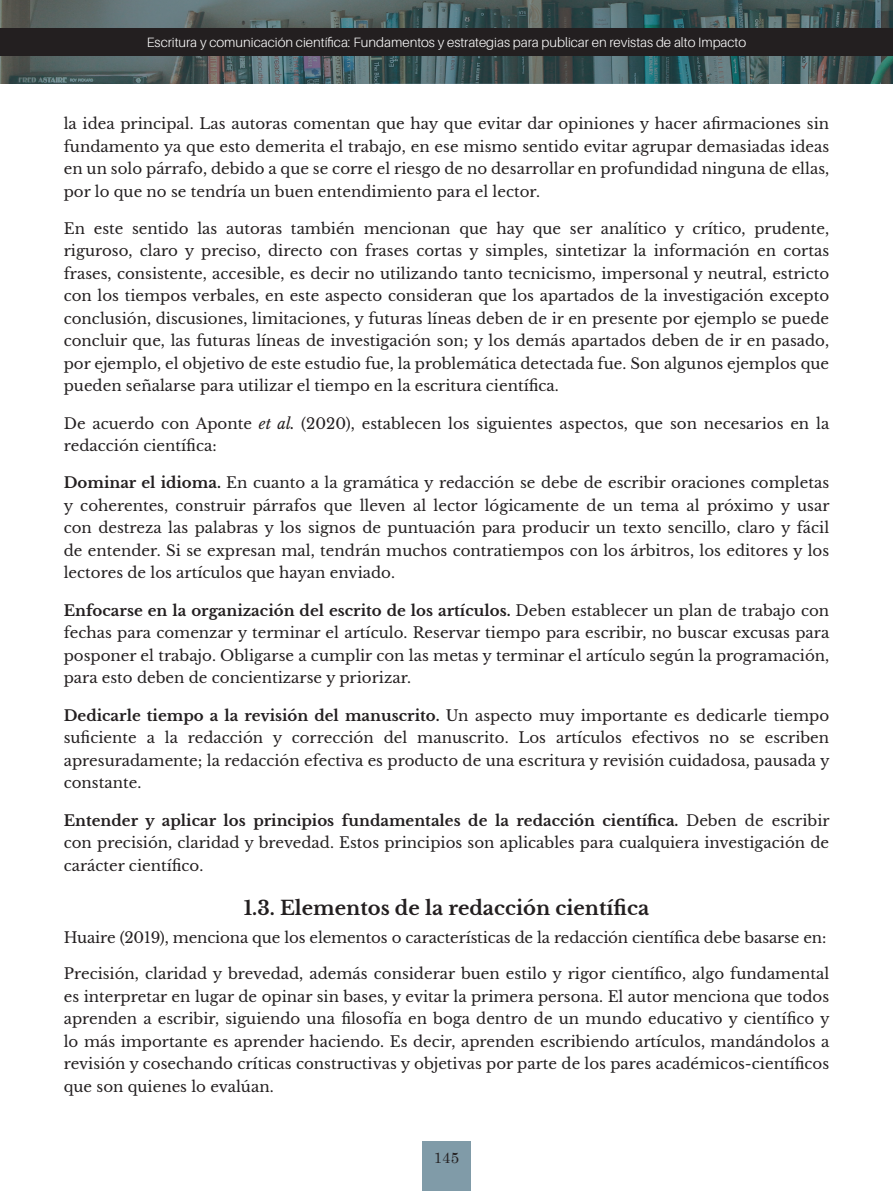
<style>
.page{position:relative;width:893px;height:1191px;background:#fff}
.page>*{position:absolute;margin:0;border:0;box-sizing:border-box;transform-origin:0 0}
.t1{font:700 19.5px "Libre Baskerville";color:#231f20}
.t2{font:15px/22.5px "Libre Baskerville";color:#231f20;text-align:justify}
.t3{font:15px "Century Schoolbook";color:#231f20}
.t4{font:300 13.5px "Aileron";color:#fff}
.s1{font-style:italic}
.s2{font-weight:700}
</style>
<div class="page">
<div style="left:422px;top:1141px;width:49px;height:50px;background:#809ba8"></div>
<img style="left:0;top:0;width:893px;height:84px">
<div style="left:0;top:28px;width:893px;height:28px;background:#231f20"></div>
<p class="t4" style="left:147px;top:35px;width:601px">Escritura y comunicación científica: Fundamentos y estrategias para publicar en revistas de alto Impacto</p>
<p class="t2" style="left:64px;top:113px;width:767px">la idea principal. Las autoras comentan que hay que evitar dar opiniones y hacer afirmaciones sin fundamento ya que esto demerita el trabajo, en ese mismo sentido evitar agrupar demasiadas ideas en un solo párrafo, debido a que se corre el riesgo de no desarrollar en profundidad ninguna de ellas, por lo que no se tendría un buen entendimiento para el lector.</p>
<p class="t2" style="left:64px;top:217px;width:767px">En este sentido las autoras también mencionan que hay que ser analítico y crítico, prudente, riguroso, claro y preciso, directo con frases cortas y simples, sintetizar la información en cortas frases, consistente, accesible, es decir no utilizando tanto tecnicismo, impersonal y neutral, estricto con los tiempos verbales, en este aspecto consideran que los apartados de la investigación excepto conclusión, discusiones, limitaciones, y futuras líneas deben de ir en presente por ejemplo se puede concluir que, las futuras líneas de investigación son; y los demás apartados deben de ir en pasado, por ejemplo, el objetivo de este estudio fue, la problemática detectada fue. Son algunos ejemplos que pueden señalarse para utilizar el tiempo en la escritura científica.</p>
<p class="t2" style="left:64px;top:412px;width:767px">De acuerdo con Aponte <span class="s1">et al.</span> (2020), establecen los siguientes aspectos, que son necesarios en la redacción científica:</p>
<p class="t2" style="left:64px;top:472px;width:767px"><span class="s2">Dominar el idioma.</span> En cuanto a la gramática y redacción se debe de escribir oraciones completas y coherentes, construir párrafos que lleven al lector lógicamente de un tema al próximo y usar con destreza las palabras y los signos de puntuación para producir un texto sencillo, claro y fácil de entender. Si se expresan mal, tendrán muchos contratiempos con los árbitros, los editores y los lectores de los artículos que hayan enviado.</p>
<p class="t2" style="left:64px;top:599px;width:767px"><span class="s2">Enfocarse en la organización del escrito de los artículos.</span> Deben establecer un plan de trabajo con fechas para comenzar y terminar el artículo. Reservar tiempo para escribir, no buscar excusas para posponer el trabajo. Obligarse a cumplir con las metas y terminar el artículo según la programación, para esto deben de concientizarse y priorizar.</p>
<p class="t2" style="left:64px;top:704px;width:767px"><span class="s2">Dedicarle tiempo a la revisión del manuscrito.</span> Un aspecto muy importante es dedicarle tiempo suficiente a la redacción y corrección del manuscrito. Los artículos efectivos no se escriben apresuradamente; la redacción efectiva es producto de una escritura y revisión cuidadosa, pausada y constante.</p>
<p class="t2" style="left:64px;top:809px;width:767px"><span class="s2">Entender y aplicar los principios fundamentales de la redacción científica.</span> Deben de escribir con precisión, claridad y brevedad. Estos principios son aplicables para cualquiera investigación de carácter científico.</p>
<h1 class="t1" style="left:244px;top:896px;width:407px">1.3. Elementos de la redacción científica</h1>
<p class="t2" style="left:64px;top:926px;width:764px">Huaire (2019), menciona que los elementos o características de la redacción científica debe basarse en:</p>
<p class="t2" style="left:64px;top:963px;width:767px">Precisión, claridad y brevedad, además considerar buen estilo y rigor científico, algo fundamental es interpretar en lugar de opinar sin bases, y evitar la primera persona. El autor menciona que todos aprenden a escribir, siguiendo una filosofía en boga dentro de un mundo educativo y científico y lo más importante es aprender haciendo. Es decir, aprenden escribiendo artículos, mandándolos a revisión y cosechando críticas constructivas y objetivas por parte de los pares académicos-científicos que son quienes lo evalúan.</p>
<p class="t3" style="left:434px;top:1144px;width:27px">145</p>
</div>
